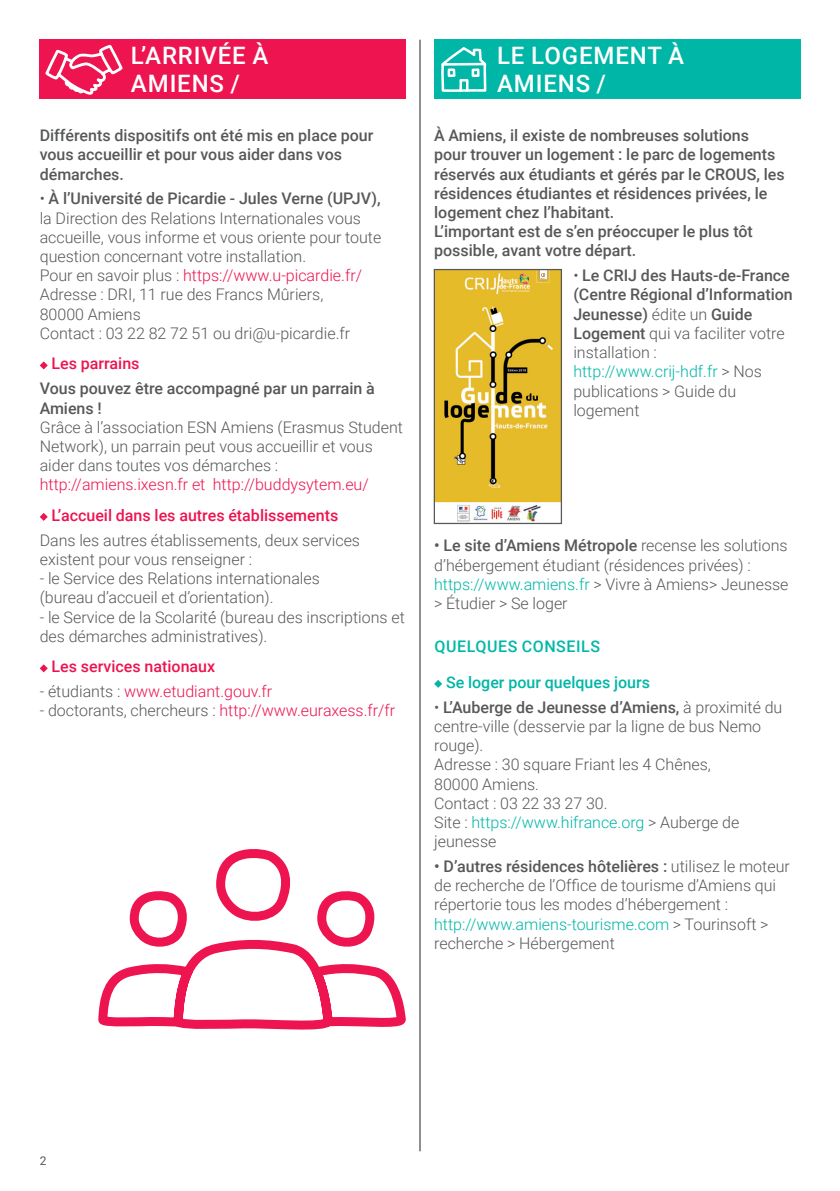
<style>
.page{position:relative;width:840px;height:1191px;background:#fff}
.page>*{position:absolute;margin:0;border:0;box-sizing:border-box;transform-origin:0 0}
.t1{font:500 24px/28px "Roboto";letter-spacing:.035em;color:#fff}
.t2{font:300 16px/19.2px "Roboto";color:#57585a}
.t3{font:500 16px/19.2px "Roboto";color:#57585a}
.t4{font:300 16px "Roboto";color:#ed1450}
.t5{font:500 16px "Roboto";color:#ed1450}
.t6{font:500 16px "Roboto";color:#00b7a7}
.t7{font:500 16px "Roboto";letter-spacing:.035em;color:#00b7a7}
.t8{font:12px "Roboto";color:#57585a}
.s1{font-weight:500}
.s2{color:#ed1450}
.s3{color:#57585a}
.s4{font-weight:300}
.s5{font-weight:300;color:#00b7a7}
.s6{color:#00b7a7}
</style>
<div class="page">
<hr style="left:419px;top:40px;width:1px;height:1111px;background:#231f20">
<div style="left:40px;top:40px;width:365px;height:59px;background:#ed1450"></div>
<svg style="left:45px;top:44px;width:78px;height:51px"></svg>
<svg style="left:40px;top:361px;width:8px;height:8px"></svg>
<svg style="left:40px;top:513px;width:8px;height:8px"></svg>
<svg style="left:40px;top:664px;width:8px;height:8px"></svg>
<div style="left:434px;top:40px;width:365px;height:59px;background:#00b7a7"></div>
<svg style="left:441px;top:47px;width:45px;height:45px"></svg>
<svg style="left:434px;top:680px;width:8px;height:8px"></svg>
<img style="left:435px;top:271px;width:124px;height:251px">
<svg style="left:536px;top:271px;width:13px;height:11px"></svg>
<div style="left:433px;top:269px;width:128px;height:255px;border:1px solid #57585a"></div>
<svg style="left:98px;top:849px;width:308px;height:181px"></svg>
<h1 class="t1" style="left:131px;top:41px;width:139px">L’ARRIVÉE À<br>AMIENS /</h1>
<p class="t3" style="left:40px;top:125px;width:335px">Différents dispositifs ont été mis en place pour vous accueillir et pour vous aider dans vos démarches.</p>
<p class="t2" style="left:40px;top:188px;width:343px">• <span class="s1">À l’Université de Picardie - Jules Verne (UPJV), </span>la Direction des Relations Internationales vous accueille, vous informe et vous oriente pour toute question concernant votre installation.<br>Pour en savoir plus : <span class="s2">https://www.u-picardie.fr/ </span>Adresse : DRI, 11 rue des Francs Mûriers,<br>80000 Amiens<br>Contact : 03 22 82 72 51 ou dri@u-picardie.fr</p>
<p class="t5" style="left:51px;top:352px;width:89px">Les parrains</p>
<p class="t3" style="left:40px;top:378px;width:336px">Vous pouvez être accompagné par un parrain à<br>Amiens !</p>
<p class="t2" style="left:40px;top:417px;width:364px">Grâce à l’association ESN Amiens (Erasmus Student<br>Network), un parrain peut vous accueillir et vous aider dans toutes vos démarches :</p>
<p class="t4" style="left:40px;top:473px;width:330px">http://amiens.ixesn.fr et http://buddysytem.eu/</p>
<p class="t5" style="left:51px;top:504px;width:288px">L’accueil dans les autres établissements</p>
<p class="t2" style="left:40px;top:530px;width:322px">Dans les autres établissements, deux services existent pour vous renseigner :</p>
<p class="t2" style="left:40px;top:568px;width:281px">- le Service des Relations internationales (bureau d’accueil et d’orientation).</p>
<p class="t2" style="left:40px;top:606px;width:366px">- le Service de la Scolarité́(bureau des inscriptions et des démarches administratives).</p>
<p class="t5" style="left:51px;top:655px;width:165px">Les services nationaux</p>
<p class="t4" style="left:40px;top:680px;width:234px"><span class="s3">- étudiants :</span> www.etudiant.gouv.fr</p>
<p class="t4" style="left:40px;top:699px;width:357px"><span class="s3">- doctorants, chercheurs :</span> http://www.euraxess.fr/fr</p>
<h1 class="t1" style="left:496px;top:41px;width:188px">LE LOGEMENT À<br>AMIENS /</h1>
<p class="t3" style="left:434px;top:125px;width:352px">À Amiens, il existe de nombreuses solutions pour trouver un logement : le parc de logements réservés aux étudiants et gérés par le CROUS, les résidences étudiantes et résidences privées, le logement chez l’habitant.<br>L’important est de s’en préoccuper le plus tôt possible, avant votre départ.</p>
<p class="t3" style="left:573px;top:265px;width:221px"><span class="s4">•</span> Le CRIJ des Hauts-de-France (Centre Régional d’Information<br>Jeunesse) <span class="s4">édite un</span> Guide<br>Logement <span class="s4">qui va faciliter votre installation : </span><span class="s5">http://www.crij-hdf.fr</span> <span class="s4">&gt; Nos publications &gt; Guide du logement</span></p>
<p class="t2" style="left:434px;top:535px;width:355px"><span class="s1">• Le site d’Amiens Métropole</span> recense les solutions d’hébergement étudiant (résidences privées) : <span class="s6">https://www.amiens.fr</span> &gt; Vivre à Amiens&gt; Jeunesse &gt; Étudier &gt; Se loger</p>
<p class="t7" style="left:434px;top:634px;width:167px">QUELQUES CONSEILS</p>
<p class="t6" style="left:446px;top:671px;width:205px">Se loger pour quelques jours</p>
<p class="t2" style="left:434px;top:697px;width:349px">• <span class="s1">L’Auberge de Jeunesse d’Amiens,</span> à proximité du centre-ville (desservie par la ligne de bus Nemo rouge).<br>Adresse : 30 square Friant les 4 Chênes,<br>80000 Amiens.<br>Contact : 03 22 33 27 30.<br>Site : <span class="s6">https://www.hifrance.org</span> &gt; Auberge de jeunesse</p>
<p class="t2" style="left:434px;top:856px;width:357px"><span class="s1">• D’autres résidences hôtelières :</span> utilisez le moteur de recherche de l’Office de tourisme d’Amiens qui répertorie tous les modes d’hébergement : <span class="s6">http://www.amiens-tourisme.com</span> &gt; Tourinsoft &gt; recherche &gt; Hébergement</p>
<p class="t8" style="left:40px;top:1152px;width:8px">2</p>
</div>
